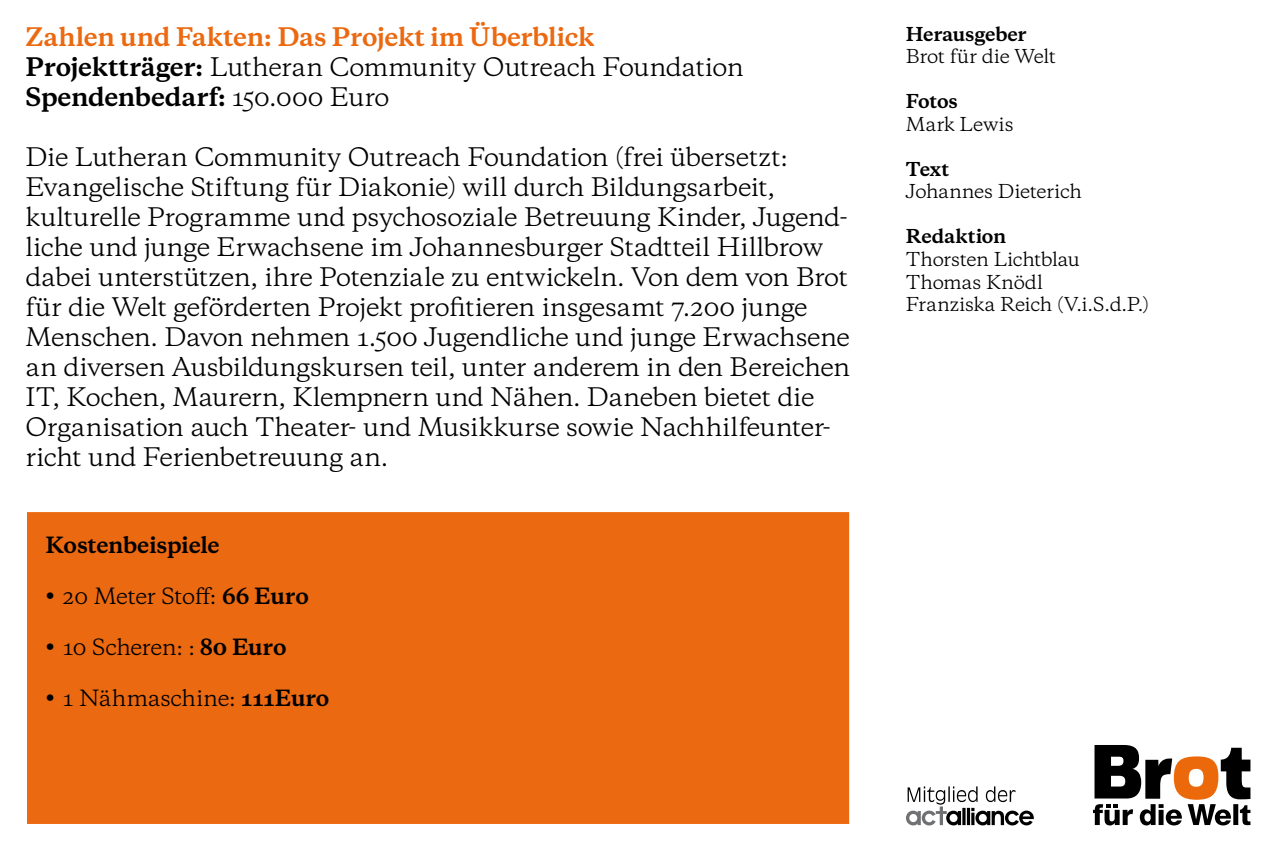
<style>
.page{position:relative;width:1276px;height:851px;background:#fff}
.page>*{position:absolute;margin:0;border:0;box-sizing:border-box;transform-origin:0 0}
.t1{font:24px/30px "Galaxie Copernicus";letter-spacing:-.02em;color:#000}
.t2{font:21px "Galaxie Copernicus";letter-spacing:-.025em;color:#000}
.t3{font:700 21px "Galaxie Copernicus";letter-spacing:-.015em;color:#000}
.t4{font:18px/22.5px "Galaxie Copernicus";letter-spacing:-.02em;color:#000}
.t5{font:700 18px "Galaxie Copernicus";letter-spacing:-.01em;color:#000}
.s1{font-weight:700;color:#eb6910}
.s2{font-weight:700}
.s3{font-weight:800}
</style>
<div class="page">
<div style="left:26px;top:511px;width:824px;height:313px;background:#eb6910"></div>
<div style="left:26px;top:510px;width:824px;height:315px;border:2px solid #fff"></div>
<svg style="left:1093px;top:745px;width:157px;height:80px"></svg>
<svg style="left:906px;top:786px;width:128px;height:39px"></svg>
<p class="t1" style="left:26px;top:22px;width:720px"><span class="s1">Zahlen und Fakten: Das Projekt im Überblick<br></span><span class="s2">Projektträger:</span> Lutheran Community Outreach Foundation<br><span class="s2">Spendenbedarf:</span> 150.000 Euro</p>
<p class="t1" style="left:26px;top:142px;width:826px">Die Lutheran Community Outreach Foundation (frei übersetzt:<br>Evangelische Stiftung für Diakonie) will durch Bildungsarbeit, kulturelle Programme und psychosoziale Betreuung Kinder, Jugend&shy;liche und junge Erwachsene im Johannesburger Stadtteil Hillbrow dabei unterstützen, ihre Potenziale zu entwickeln. Von dem von Brot für die Welt geförderten Projekt profitieren insgesamt 7.200 junge Menschen. Davon nehmen 1.500 Jugendliche und junge Erwachsene an diversen Ausbildungskursen teil, unter anderem in den Bereichen IT, Kochen, Maurern, Klempnern und Nähen. Daneben bietet die Organisation auch Theater- und Musikkurse sowie Nachhilfeunter&shy;richt und Ferienbetreuung an.</p>
<p class="t3" style="left:46px;top:531px;width:176px">Kostenbeispiele</p>
<p class="t2" style="left:46px;top:581px;width:265px"><span class="s3">•</span> 20 Meter Stoff: <span class="s2">66 Euro</span></p>
<p class="t2" style="left:46px;top:632px;width:242px"><span class="s3">•</span> 10 Scheren: : <span class="s2">80 Euro</span></p>
<p class="t2" style="left:46px;top:683px;width:285px"><span class="s3">•</span> 1 Nähmaschine: <span class="s2">111Euro</span></p>
<p class="t5" style="left:906px;top:22px;width:122px">Herausgeber</p>
<p class="t4" style="left:906px;top:45px;width:152px">Brot für die Welt</p>
<p class="t5" style="left:906px;top:90px;width:53px">Fotos</p>
<p class="t4" style="left:906px;top:113px;width:109px">Mark Lewis</p>
<p class="t5" style="left:906px;top:157px;width:45px">Text</p>
<p class="t4" style="left:906px;top:180px;width:178px">Johannes Dieterich</p>
<p class="t5" style="left:906px;top:225px;width:102px">Redaktion</p>
<p class="t4" style="left:906px;top:248px;width:245px">Thorsten Lichtblau<br>Thomas Knödl<br>Franziska Reich (V.i.S.d.P.)</p>
</div>
